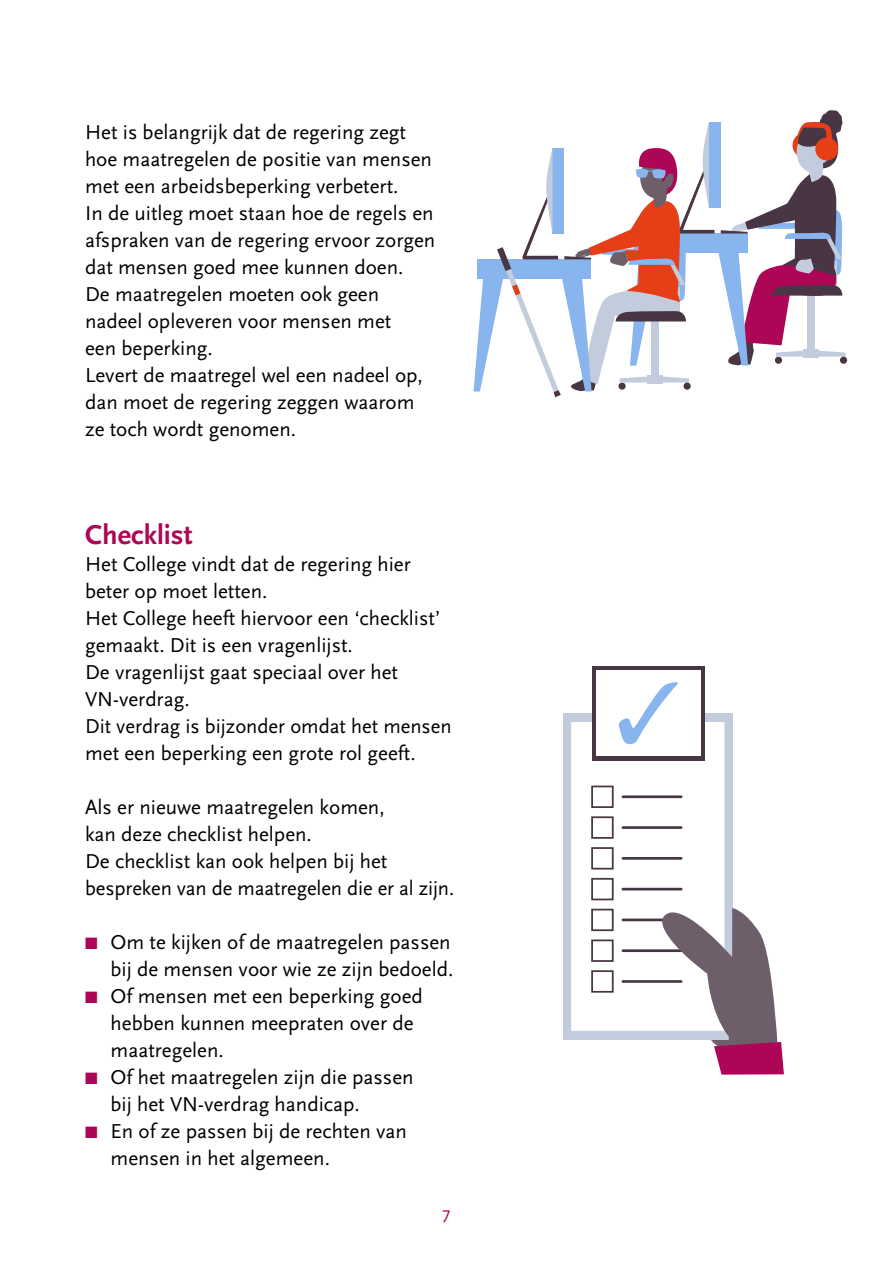
<style>
.page{position:relative;width:893px;height:1263px;background:#fff}
.page>*{position:absolute;margin:0;border:0;box-sizing:border-box;transform-origin:0 0}
.H1_-_Tussenkop{font:700 28.5px "Scala Sans OT";color:#ad0656}
.P_-_Brood{font:21px/27px "Scala Sans OT";color:#000}
.t1{font:18px "Scala Sans OT";color:#ad0656}
.s1{color:#ad0656}
</style>
<div class="page">
<div style="left:840px;top:357px;width:7px;height:7px;background:#493645;border-radius:50%"></div>
<svg style="left:473px;top:110px;width:372px;height:287px"></svg>
<div style="left:565px;top:713px;width:167px;height:326px;background:#c3ccdc"></div>
<div style="left:570px;top:721px;width:155px;height:310px;background:#fff"></div>
<div style="left:570px;top:720px;width:156px;height:312px;border:2px solid #c3ccdc"></div>
<div style="left:563px;top:713px;width:7px;height:326px;background:#c3ccdc"></div>
<div style="left:592px;top:666px;width:113px;height:94px;background:#493645"></div>
<div style="left:596px;top:671px;width:105px;height:85px;background:#fff"></div>
<svg style="left:619px;top:682px;width:59px;height:62px"></svg>
<hr style="left:623px;top:795px;width:58px;height:3px;background:#493645">
<div style="left:591px;top:785px;width:23px;height:23px;border:2px solid #493645"></div>
<hr style="left:623px;top:826px;width:58px;height:3px;background:#493645">
<div style="left:591px;top:816px;width:23px;height:23px;border:2px solid #493645"></div>
<hr style="left:623px;top:857px;width:58px;height:3px;background:#493645">
<div style="left:591px;top:847px;width:23px;height:22px;border:2px solid #493645"></div>
<hr style="left:623px;top:888px;width:58px;height:2px;background:#493645">
<div style="left:591px;top:878px;width:23px;height:22px;border:2px solid #493645"></div>
<hr style="left:623px;top:918px;width:58px;height:3px;background:#493645">
<div style="left:591px;top:909px;width:23px;height:22px;border:2px solid #493645"></div>
<hr style="left:623px;top:949px;width:58px;height:3px;background:#493645">
<div style="left:591px;top:939px;width:23px;height:23px;border:2px solid #493645"></div>
<hr style="left:623px;top:980px;width:58px;height:3px;background:#493645">
<div style="left:591px;top:970px;width:23px;height:23px;border:2px solid #493645"></div>
<svg style="left:649px;top:905px;width:135px;height:169px"></svg>
<p class="P_-_Brood" style="left:85px;top:119px;width:349px">Het is belangrijk dat de regering zegt hoe maatregelen de positie van mensen met een arbeidsbeperking verbetert.</p>
<p class="P_-_Brood" style="left:85px;top:200px;width:352px;text-align:justify">In de uitleg moet staan hoe de regels en afspraken van de regering ervoor zorgen dat mensen goed mee kunnen doen.</p>
<p class="P_-_Brood" style="left:85px;top:281px;width:308px">De maatregelen moeten ook geen nadeel opleveren voor mensen met een beperking.</p>
<p class="P_-_Brood" style="left:85px;top:362px;width:339px">Levert de maatregel wel een nadeel op, dan moet de regering zeggen waarom ze toch wordt genomen.</p>
<h1 class="H1_-_Tussenkop" style="left:85px;top:519px;width:109px">Checklist</h1>
<p class="P_-_Brood" style="left:85px;top:551px;width:327px">Het College vindt dat de regering hier beter op moet letten.</p>
<p class="P_-_Brood" style="left:85px;top:605px;width:357px">Het College heeft hiervoor een ‘checklist’ gemaakt. Dit is een vragenlijst.</p>
<p class="P_-_Brood" style="left:85px;top:659px;width:315px">De vragenlijst gaat speciaal over het<br>VN-verdrag.</p>
<p class="P_-_Brood" style="left:85px;top:713px;width:368px">Dit verdrag is bijzonder omdat het mensen met een beperking een grote rol geeft.</p>
<p class="P_-_Brood" style="left:85px;top:794px;width:301px">Als er nieuwe maatregelen komen, kan deze checklist helpen.</p>
<p class="P_-_Brood" style="left:85px;top:848px;width:371px">De checklist kan ook helpen bij het bespreken van de maatregelen die er al zijn.</p>
<p class="P_-_Brood" style="left:85px;top:929px;width:370px;text-align:right"><span class="s1">■</span> Om te kijken of de maatregelen passen bij de mensen voor wie ze zijn bedoeld.</p>
<p class="P_-_Brood" style="left:111px;top:983px;width:314px;text-indent:-26px"><span class="s1">■</span> Of mensen met een beperking goed hebben kunnen meepraten over de maatregelen.</p>
<p class="P_-_Brood" style="left:111px;top:1064px;width:305px;text-indent:-26px"><span class="s1">■</span> Of het maatregelen zijn die passen bij het VN-verdrag handicap.</p>
<p class="P_-_Brood" style="left:111px;top:1118px;width:298px;text-indent:-26px"><span class="s1">■</span> En of ze passen bij de rechten van mensen in het algemeen.</p>
<p class="t1" style="left:442px;top:1203px;width:10px">7</p>
</div>
